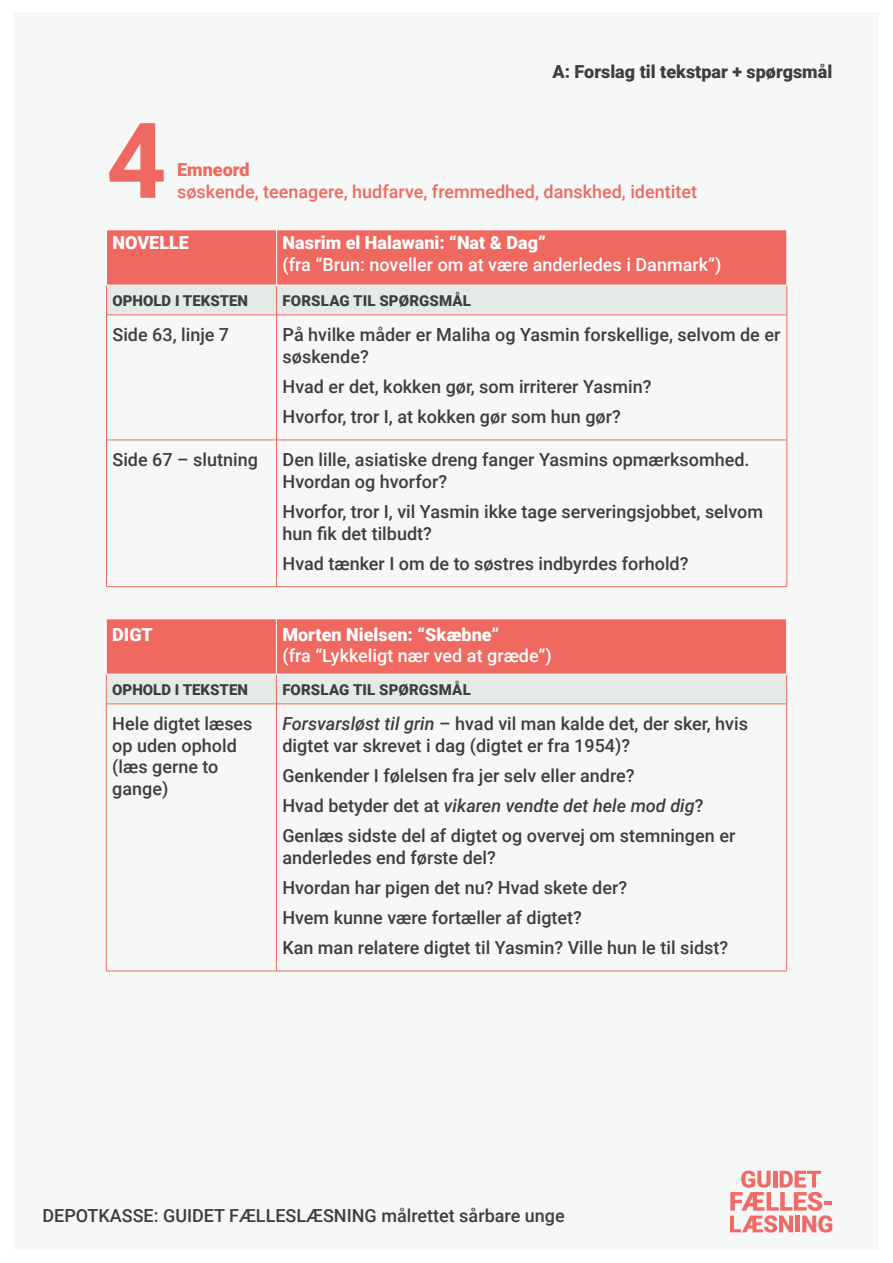
<style>
.page{position:relative;width:893px;height:1263px;background:#fff}
.page>*{position:absolute;margin:0;border:0;box-sizing:border-box;transform-origin:0 0}
.t1{font:700 105px "Roboto";color:#ef6961}
.t2{font:500 18px/21.6px "Roboto";color:#3e3e3f}
.t3{font:500 18px/21.6px "Roboto";color:#fff}
.t4{font:500 18px "Roboto";color:#ef6961}
.t5{font:italic 500 18px "Roboto";color:#3e3e3f}
.t6{font:900 18px "Roboto";color:#3e3e3f}
.t7{font:900 18px "Roboto";color:#fff}
.t8{font:900 18px "Roboto";color:#ef6961}
.t9{font:900 15px "Roboto";color:#3e3e3f}
.s1{font-weight:900}
.s2{font-style:italic}
.s3{font-style:normal}
</style>
<div class="page">
<div style="left:14px;top:13px;width:865px;height:1237px;background:#f5f8f6"></div>
<svg style="left:107px;top:231px;width:680px;height:84px;background:#eb968f"></svg>
<hr style="left:106px;top:285px;width:1px;height:30px;background:#ef6961">
<hr style="left:276px;top:285px;width:1px;height:30px;background:#ef6961">
<hr style="left:787px;top:285px;width:1px;height:30px;background:#ef6961">
<hr style="left:106px;top:315px;width:171px;height:1px;background:#ef6961">
<hr style="left:106px;top:315px;width:1px;height:125px;background:#ef6961">
<hr style="left:277px;top:315px;width:510px;height:1px;background:#ef6961">
<hr style="left:276px;top:315px;width:1px;height:125px;background:#ef6961">
<hr style="left:787px;top:315px;width:1px;height:125px;background:#ef6961">
<hr style="left:106px;top:440px;width:171px;height:1px;background:#ef6961">
<hr style="left:106px;top:440px;width:1px;height:146px;background:#ef6961">
<hr style="left:277px;top:440px;width:510px;height:1px;background:#ef6961">
<hr style="left:276px;top:440px;width:1px;height:146px;background:#ef6961">
<hr style="left:787px;top:440px;width:1px;height:146px;background:#ef6961">
<hr style="left:106px;top:586px;width:171px;height:1px;background:#ef6961">
<hr style="left:277px;top:586px;width:510px;height:1px;background:#ef6961">
<hr style="left:106px;top:230px;width:171px;height:1px;background:#fff">
<hr style="left:106px;top:230px;width:1px;height:55px;background:#fff">
<hr style="left:277px;top:230px;width:510px;height:1px;background:#fff">
<hr style="left:276px;top:230px;width:1px;height:55px;background:#fff">
<hr style="left:787px;top:230px;width:1px;height:55px;background:#fff">
<hr style="left:106px;top:285px;width:171px;height:1px;background:#fff">
<hr style="left:277px;top:285px;width:510px;height:1px;background:#fff">
<svg style="left:107px;top:619px;width:679px;height:85px;background:#eb968f"></svg>
<hr style="left:106px;top:674px;width:1px;height:30px;background:#ef6961">
<hr style="left:276px;top:674px;width:1px;height:30px;background:#ef6961">
<hr style="left:786px;top:674px;width:1px;height:30px;background:#ef6961">
<hr style="left:106px;top:704px;width:170px;height:1px;background:#ef6961">
<hr style="left:106px;top:704px;width:1px;height:267px;background:#ef6961">
<hr style="left:276px;top:704px;width:511px;height:1px;background:#ef6961">
<hr style="left:276px;top:704px;width:1px;height:267px;background:#ef6961">
<hr style="left:786px;top:704px;width:1px;height:267px;background:#ef6961">
<hr style="left:106px;top:971px;width:170px;height:1px;background:#ef6961">
<hr style="left:276px;top:971px;width:511px;height:1px;background:#ef6961">
<hr style="left:106px;top:618px;width:170px;height:1px;background:#fff">
<hr style="left:106px;top:619px;width:1px;height:55px;background:#fff">
<hr style="left:276px;top:618px;width:511px;height:1px;background:#fff">
<hr style="left:276px;top:619px;width:1px;height:55px;background:#fff">
<hr style="left:786px;top:619px;width:1px;height:55px;background:#fff">
<hr style="left:106px;top:674px;width:170px;height:1px;background:#fff">
<hr style="left:276px;top:674px;width:511px;height:1px;background:#fff">
<svg style="left:730px;top:1170px;width:102px;height:62px"></svg>
<p class="t6" style="left:552px;top:59px;width:281px">A: Forslag til tekstpar + spørgsmål</p>
<p class="t1" style="left:106px;top:87px;width:62px">4</p>
<p class="t8" style="left:177px;top:157px;width:74px">Emneord</p>
<p class="t4" style="left:177px;top:179px;width:521px">søskende, teenagere, hudfarve, fremmedhed, danskhed, identitet</p>
<p class="t7" style="left:112px;top:230px;width:78px">NOVELLE</p>
<p class="t3" style="left:283px;top:231px;width:440px"><span class="s1">Nasrim el Halawani: “Nat &amp; Dag”<br></span>(fra “Brun: noveller om at være anderledes i Danmark”)</p>
<p class="t9" style="left:112px;top:290px;width:137px">OPHOLD I TEKSTEN</p>
<p class="t9" style="left:283px;top:290px;width:190px">FORSLAG TIL SPØRGSMÅL</p>
<p class="t2" style="left:112px;top:323px;width:118px">Side 63, linje 7</p>
<p class="t2" style="left:283px;top:323px;width:499px">På hvilke måder er Maliha og Yasmin forskellige, selvom de er søskende?</p>
<p class="t2" style="left:283px;top:375px;width:370px">Hvad er det, kokken gør, som irriterer Yasmin?</p>
<p class="t2" style="left:283px;top:405px;width:340px">Hvorfor, tror I, at kokken gør som hun gør?</p>
<p class="t2" style="left:112px;top:448px;width:147px">Side 67 – slutning</p>
<p class="t2" style="left:283px;top:448px;width:468px">Den lille, asiatiske dreng fanger Yasmins opmærksomhed.<br>Hvordan og hvorfor?</p>
<p class="t2" style="left:283px;top:500px;width:482px">Hvorfor, tror I, vil Yasmin ikke tage serveringsjobbet, selvom hun fik det tilbudt?</p>
<p class="t2" style="left:283px;top:552px;width:407px">Hvad tænker I om de to søstres indbyrdes forhold?</p>
<p class="t7" style="left:112px;top:622px;width:42px">DIGT</p>
<p class="t3" style="left:282px;top:623px;width:271px"><span class="s1">Morten Nielsen: “Skæbne”<br></span>(fra “Lykkeligt nær ved at græde”)</p>
<p class="t9" style="left:112px;top:679px;width:137px">OPHOLD I TEKSTEN</p>
<p class="t9" style="left:282px;top:679px;width:190px">FORSLAG TIL SPØRGSMÅL</p>
<p class="t2" style="left:112px;top:712px;width:142px">Hele digtet læses op uden ophold (læs gerne to gange)</p>
<p class="t2" style="left:282px;top:712px;width:467px"><span class="s2">Forsvarsløst til grin</span> – hvad vil man kalde det, der sker, hvis digtet var skrevet i dag (digtet er fra 1954)?</p>
<p class="t2" style="left:282px;top:764px;width:354px">Genkender I følelsen fra jer selv eller andre?</p>
<p class="t5" style="left:282px;top:793px;width:423px"><span class="s3">Hvad betyder det at</span> vikaren vendte det hele mod dig<span class="s3">?</span></p>
<p class="t2" style="left:282px;top:824px;width:454px">Genlæs sidste del af digtet og overvej om stemningen er anderledes end første del?</p>
<p class="t2" style="left:282px;top:876px;width:346px">Hvordan har pigen det nu? Hvad skete der?</p>
<p class="t2" style="left:282px;top:906px;width:301px">Hvem kunne være fortæller af digtet?</p>
<p class="t2" style="left:282px;top:936px;width:447px">Kan man relatere digtet til Yasmin? Ville hun le til sidst?</p>
<p class="t2" style="left:43px;top:1204px;width:524px">DEPOTKASSE: GUIDET FÆLLESLÆSNING målrettet sårbare unge</p>
</div>
